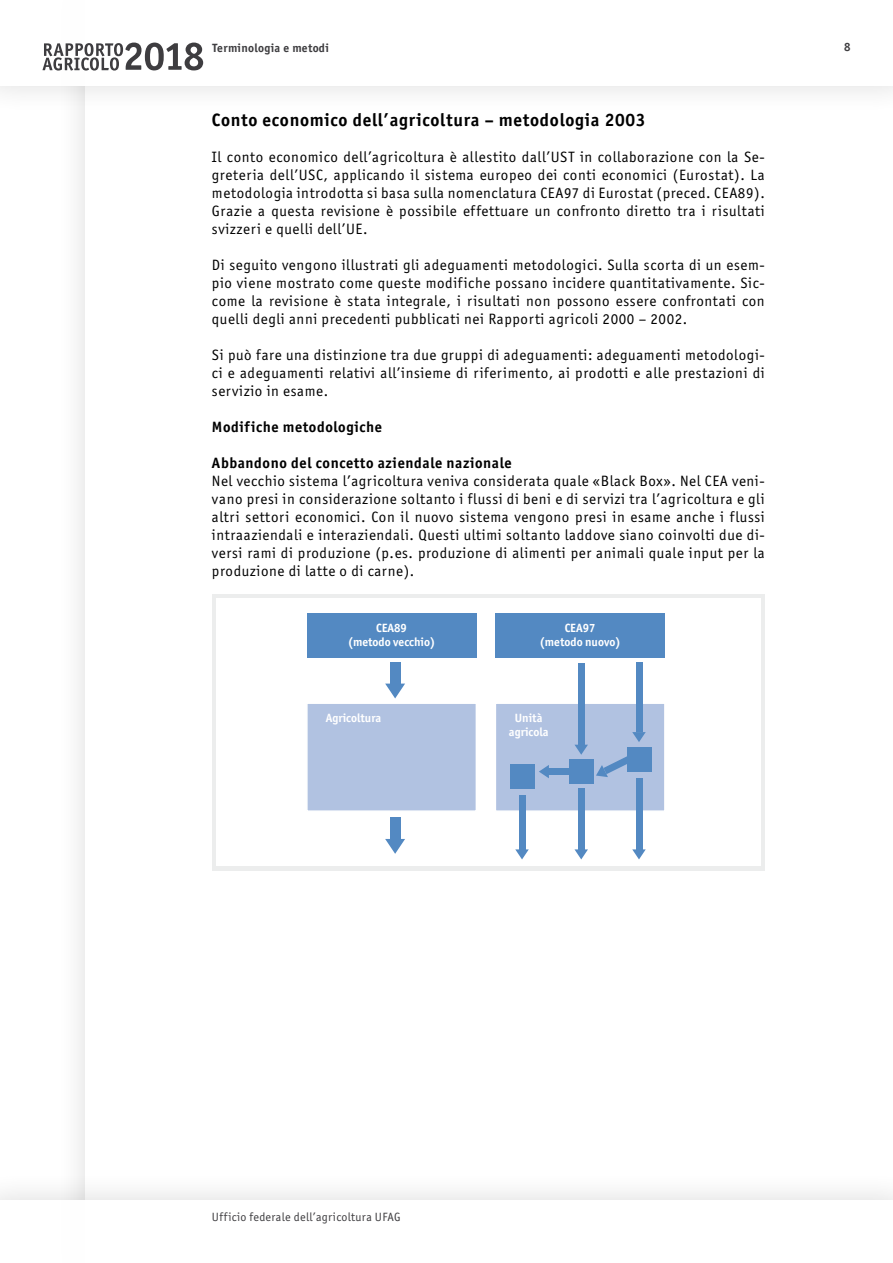
<style>
.page{position:relative;width:893px;height:1263px;background:#fff}
.page>*{position:absolute;margin:0;border:0;box-sizing:border-box;transform-origin:0 0}
.t1{font:700 18px "Officina Sans ITC Std";letter-spacing:.04em;color:#000}
.t2{font:15px/18px "Officina Sans ITC Std";letter-spacing:.04em;color:#000;text-align:justify}
.t3{font:700 15px "Officina Sans ITC Std";letter-spacing:.04em;color:#000}
.t4{font:700 12px/14.4px "Officina Sans ITC Std";color:#fff;text-align:center}
.t5{font:12px "Officina Sans ITC Std";letter-spacing:.025em;color:#3e3d40}
.t6{font:700 12px "Officina Sans ITC Std";letter-spacing:.025em;color:#3e3d40}
</style>
<div class="page">
<div style="left:0;top:0;width:893px;height:119px;background:#fbfbfb"></div>
<div style="left:0;top:0;width:893px;height:86px;background:#fff"></div>
<div style="left:0;top:1167px;width:893px;height:96px;background:#fafafa"></div>
<div style="left:0;top:1200px;width:893px;height:63px;background:#fff"></div>
<svg style="left:43px;top:43px;width:160px;height:28px"></svg>
<div style="left:212px;top:594px;width:553px;height:277px;background:#eceded"></div>
<div style="left:216px;top:599px;width:544px;height:267px;background:#fff"></div>
<div style="left:307px;top:613px;width:169px;height:45px;background:#5389c2"></div>
<div style="left:306px;top:702px;width:171px;height:110px;background:#b1c2e1;border:2px solid #fff"></div>
<div style="left:495px;top:613px;width:170px;height:45px;background:#5389c2"></div>
<div style="left:495px;top:702px;width:171px;height:110px;background:#b1c2e1;border:2px solid #fff"></div>
<div style="left:390px;top:662px;width:10px;height:24px;background:#5389c2"></div>
<svg style="left:385px;top:684px;width:20px;height:14px"></svg>
<div style="left:390px;top:818px;width:10px;height:24px;background:#5389c2"></div>
<svg style="left:385px;top:839px;width:20px;height:15px"></svg>
<div style="left:519px;top:796px;width:6px;height:54px;background:#5389c2"></div>
<svg style="left:515px;top:849px;width:14px;height:10px"></svg>
<div style="left:578px;top:788px;width:7px;height:62px;background:#5389c2"></div>
<svg style="left:574px;top:849px;width:14px;height:10px"></svg>
<div style="left:549px;top:768px;width:32px;height:7px;background:#5389c2"></div>
<svg style="left:539px;top:765px;width:10px;height:13px"></svg>
<div style="left:578px;top:663px;width:7px;height:82px;background:#5389c2"></div>
<svg style="left:575px;top:745px;width:13px;height:10px"></svg>
<div style="left:635px;top:663px;width:7px;height:69px;background:#5389c2"></div>
<svg style="left:632px;top:732px;width:14px;height:10px"></svg>
<svg style="left:596px;top:756px;width:47px;height:21px"></svg>
<div style="left:635px;top:778px;width:7px;height:72px;background:#5389c2"></div>
<svg style="left:632px;top:849px;width:14px;height:10px"></svg>
<div style="left:510px;top:764px;width:24px;height:24px;background:#5389c2"></div>
<div style="left:569px;top:759px;width:24px;height:25px;background:#5389c2"></div>
<div style="left:627px;top:747px;width:24px;height:24px;background:#5389c2"></div>
<p class="t6" style="left:213px;top:40px;width:118px">Terminologia e metodi</p>
<p class="t1" style="left:212px;top:109px;width:435px">Conto economico dell’agricoltura – metodologia 2003</p>
<p class="t2" style="left:212px;top:148px;width:554px">Il conto economico dell’agricoltura è allestito dall’UST in collaborazione con la Se&shy;greteria dell’USC, applicando il sistema europeo dei conti economici (Eurostat). La metodologia introdotta si basa sulla nomenclatura CEA97 di Eurostat (preced. CEA89).<br>Grazie a questa revisione è possibile effettuare un confronto diretto tra i risultati svizzeri e quelli dell’UE.</p>
<p class="t2" style="left:212px;top:256px;width:554px">Di seguito vengono illustrati gli adeguamenti metodologici. Sulla scorta di un esem&shy;pio viene mostrato come queste modifiche possano incidere quantitativamente. Sic&shy;come la revisione è stata integrale, i risultati non possono essere confrontati con quelli degli anni precedenti pubblicati nei Rapporti agricoli 2000 – 2002.</p>
<p class="t2" style="left:212px;top:346px;width:554px">Si può fare una distinzione tra due gruppi di adeguamenti: adeguamenti metodologi&shy;ci e adeguamenti relativi all’insieme di riferimento, ai prodotti e alle prestazioni di servizio in esame.</p>
<p class="t3" style="left:212px;top:418px;width:172px">Modifiche metodologiche</p>
<p class="t3" style="left:212px;top:454px;width:301px">Abbandono del concetto aziendale nazionale</p>
<p class="t2" style="left:212px;top:472px;width:554px">Nel vecchio sistema l’agricoltura veniva considerata quale «Black Box». Nel CEA veni&shy;vano presi in considerazione soltanto i flussi di beni e di servizi tra l’agricoltura e gli altri settori economici. Con il nuovo sistema vengono presi in esame anche i flussi intraaziendali e interaziendali. Questi ultimi soltanto laddove siano coinvolti due di&shy;versi rami di produzione (p.es. produzione di alimenti per animali quale input per la produzione di latte o di carne).</p>
<p class="t4" style="left:348px;top:620px;width:89px">CEA89<br>(metodo vecchio)</p>
<p class="t4" style="left:326px;top:710px;width:57px">Agricoltura</p>
<p class="t4" style="left:540px;top:620px;width:83px">CEA97<br>(metodo nuovo)</p>
<p class="t4" style="left:509px;top:710px;width:41px">Unità agricola</p>
<p class="t6" style="left:844px;top:40px;width:8px">8</p>
<p class="t5" style="left:212px;top:1210px;width:190px">Ufficio federale dell’agricoltura UFAG</p>
</div>
